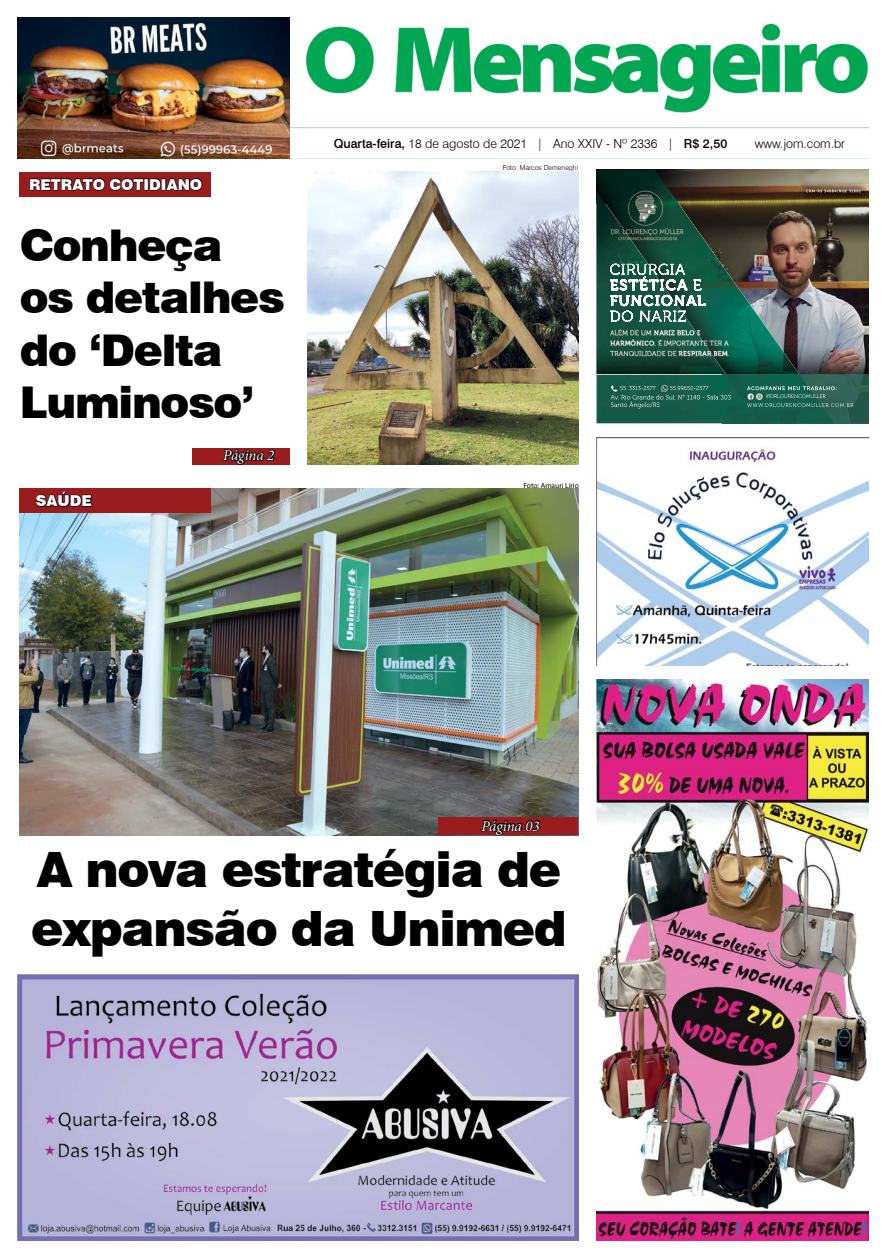
<style>
.page{position:relative;width:886px;height:1258px;background:#fff}
.page>*{position:absolute;margin:0;border:0;box-sizing:border-box;transform-origin:0 0}
.t1{font:900 48.75px/58.5px "Swiss 721 BT";letter-spacing:-.03em;color:#000}
.t2{font:900 43.75px/52.5px "Swiss 721 BT";letter-spacing:-.03em;color:#000}
.t3{font:900 15px "Swiss 721 BT";color:#fff}
.t4{font:italic 15px "Minion Pro";letter-spacing:-.015em;color:#fff}
.t5{font:300 12.5px "Swiss 721 BT";color:#000}
.t6{font:7.5px "Myriad Pro";color:#000}
.t7{font:300 6.88px "Swiss 721 BT";color:#000}
.s1{font-weight:500}
</style>
<div class="page">
<img style="left:18px;top:18px;width:850px;height:141px">
<img style="left:596px;top:679px;width:272px;height:561px">
<img style="left:834px;top:200px;width:34px;height:175px">
<img style="left:596px;top:170px;width:238px;height:30px">
<img style="left:596px;top:191px;width:165px;height:9px">
<img style="left:825px;top:200px;width:9px;height:175px">
<img style="left:834px;top:375px;width:34px;height:48px">
<img style="left:825px;top:375px;width:9px;height:48px">
<img style="left:596px;top:200px;width:229px;height:223px">
<img style="left:596px;top:437px;width:272px;height:228px">
<img style="left:18px;top:975px;width:561px;height:265px">
<img style="left:20px;top:488px;width:559px;height:347px">
<img style="left:307px;top:172px;width:272px;height:293px">
<div style="left:19px;top:172px;width:191px;height:25px;background:#991c1f"></div>
<svg style="left:29px;top:178px;width:174px;height:13px"></svg>
<div style="left:192px;top:448px;width:97px;height:17px;background:#991c1f"></div>
<svg style="left:222px;top:449px;width:53px;height:16px"></svg>
<div style="left:20px;top:488px;width:191px;height:25px;background:#991c1f"></div>
<svg style="left:35px;top:491px;width:58px;height:16px"></svg>
<div style="left:438px;top:817px;width:140px;height:18px;background:#991c1f"></div>
<svg style="left:479px;top:819px;width:62px;height:17px"></svg>
<p class="t3" style="left:29px;top:175px;width:175px">RETRATO COTIDIANO</p>
<h2 class="t2" style="left:20px;top:219px;width:267px">Conheça os detalhes do ‘Delta<br>Luminoso’</h2>
<p class="t4" style="left:223px;top:445px;width:53px">Página 2</p>
<p class="t3" style="left:36px;top:492px;width:58px">SAÚDE</p>
<p class="t5" style="left:334px;top:136px;width:395px"><span class="s1">Quarta-feira,</span> 18 de agosto de 2021 | Ano XXIV - Nº 2336 | <span class="s1">R$ 2,50</span></p>
<p class="t5" style="left:755px;top:136px;width:92px">www.jom.com.br</p>
<p class="t7" style="left:503px;top:164px;width:77px">Foto: Marcos Demeneghi</p>
<p class="t6" style="left:523px;top:481px;width:57px">Foto: Amauri Lírio</p>
<p class="t4" style="left:481px;top:815px;width:60px">Página 03</p>
<h1 class="t1" style="left:31px;top:840px;width:537px">A nova estratégia de expansão da Unimed</h1>
</div>
